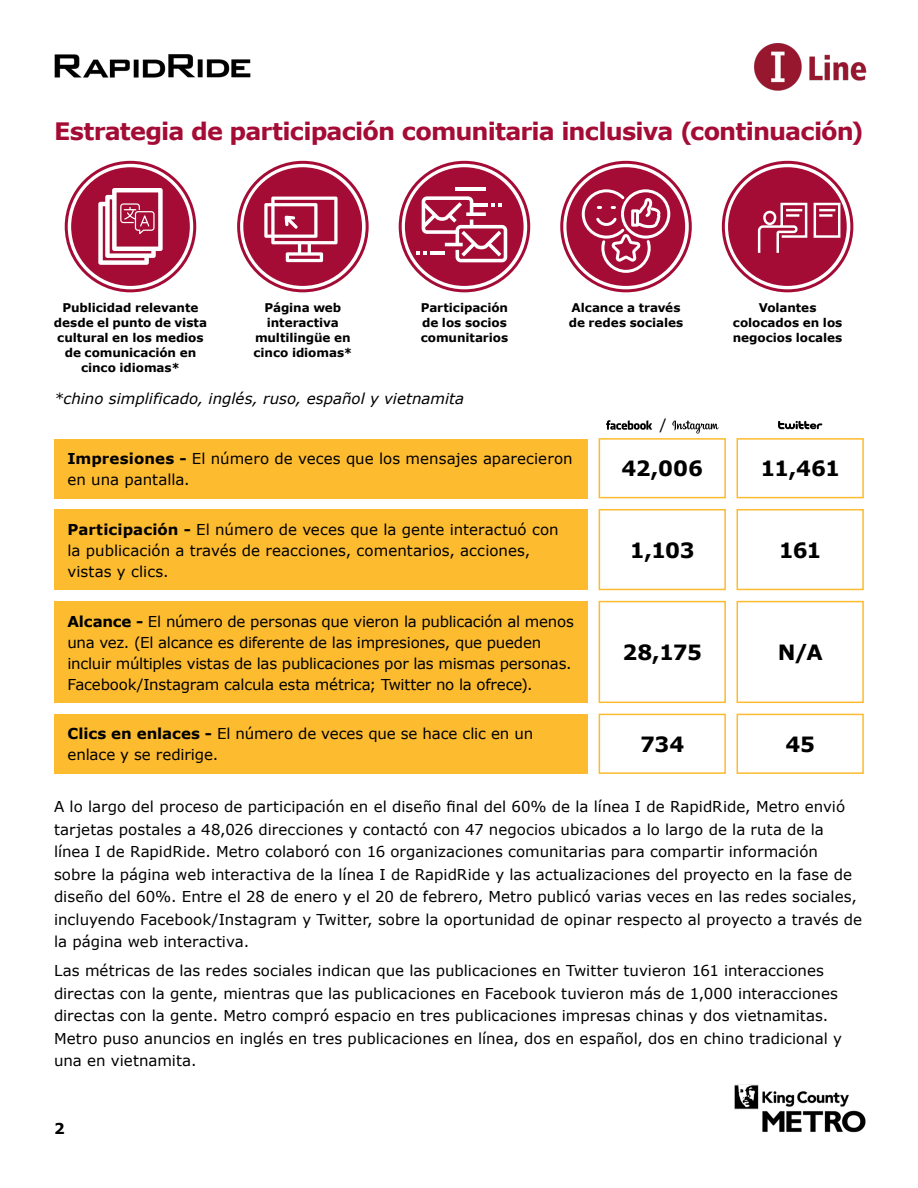
<style>
.page{position:relative;width:918px;height:1188px;background:#fff}
.page>*{position:absolute;margin:0;border:0;box-sizing:border-box;transform-origin:0 0}
.t1{font:700 24px "Verdana";letter-spacing:-.035em;color:#a40c35}
.t2{font:700 21px "Verdana";letter-spacing:-.03em;color:#000}
.t3{font:15px/22.5px "Verdana";color:#000}
.t4{font:italic 15px "Verdana";color:#000}
.t5{font:700 15px "Verdana";color:#000}
.t6{font:700 12px/15px "Verdana";letter-spacing:-.005em;color:#000;text-align:center}
.s1{font-weight:700}
</style>
<div class="page">
<img style="left:755px;top:43px;width:112px;height:48px">
<img style="left:734px;top:1084px;width:132px;height:49px">
<img style="left:54px;top:54px;width:197px;height:24px">
<div style="left:237px;top:161px;width:132px;height:131px;border:3px solid #a40c35;border-radius:50%"></div>
<div style="left:243px;top:167px;width:119px;height:119px;background:#a40c35;border-radius:50%"></div>
<svg style="left:264px;top:197px;width:74px;height:65px"></svg>
<div style="left:399px;top:161px;width:131px;height:131px;border:3px solid #a40c35;border-radius:50%"></div>
<div style="left:405px;top:167px;width:119px;height:119px;background:#a40c35;border-radius:50%"></div>
<svg style="left:416px;top:196px;width:91px;height:66px"></svg>
<hr style="left:455px;top:187px;width:31px;height:4px;background:#fff">
<div style="left:560px;top:161px;width:132px;height:131px;border:3px solid #a40c35;border-radius:50%"></div>
<div style="left:566px;top:167px;width:119px;height:119px;background:#a40c35;border-radius:50%"></div>
<svg style="left:580px;top:188px;width:92px;height:86px"></svg>
<div style="left:722px;top:161px;width:131px;height:131px;border:3px solid #a40c35;border-radius:50%"></div>
<div style="left:728px;top:167px;width:119px;height:119px;background:#a40c35;border-radius:50%"></div>
<svg style="left:757px;top:202px;width:85px;height:53px"></svg>
<div style="left:71px;top:167px;width:119px;height:119px;background:#a40c35;border-radius:50%"></div>
<div style="left:65px;top:161px;width:131px;height:131px;border:3px solid #a40c35;border-radius:50%"></div>
<svg style="left:98px;top:188px;width:65px;height:77px"></svg>
<div style="left:54px;top:439px;width:534px;height:59px;background:#fdbb30"></div>
<div style="left:599px;top:438px;width:127px;height:60px;border:2px solid #fdbb30"></div>
<div style="left:737px;top:438px;width:127px;height:60px;border:2px solid #fdbb30"></div>
<div style="left:54px;top:714px;width:534px;height:60px;background:#fdbb30"></div>
<div style="left:599px;top:714px;width:127px;height:60px;border:2px solid #fdbb30"></div>
<div style="left:737px;top:714px;width:127px;height:60px;border:2px solid #fdbb30"></div>
<div style="left:54px;top:510px;width:534px;height:80px;background:#fdbb30"></div>
<div style="left:599px;top:509px;width:127px;height:81px;border:2px solid #fdbb30"></div>
<div style="left:737px;top:509px;width:127px;height:81px;border:2px solid #fdbb30"></div>
<div style="left:54px;top:602px;width:534px;height:101px;background:#fdbb30"></div>
<div style="left:599px;top:601px;width:127px;height:102px;border:2px solid #fdbb30"></div>
<div style="left:737px;top:601px;width:127px;height:102px;border:2px solid #fdbb30"></div>
<svg style="left:778px;top:421px;width:44px;height:8px"></svg>
<svg style="left:606px;top:420px;width:46px;height:10px"></svg>
<svg style="left:672px;top:420px;width:46px;height:14px"></svg>
<h1 class="t1" style="left:54px;top:116px;width:811px">Estrategia de participación comunitaria inclusiva (continuación)</h1>
<p class="t6" style="left:253px;top:300px;width:100px">Página web interactiva multilingüe en cinco idiomas*</p>
<p class="t6" style="left:421px;top:300px;width:89px;text-align:justify">Participación de los socios comunitarios</p>
<p class="t6" style="left:569px;top:300px;width:116px;text-align:left">Alcance a través de redes sociales</p>
<p class="t6" style="left:733px;top:300px;width:111px">Volantes colocados en los negocios locales</p>
<p class="t6" style="left:54px;top:300px;width:155px">Publicidad relevante desde el punto de vista cultural en los medios de comunicación en cinco idiomas*</p>
<p class="t4" style="left:54px;top:389px;width:412px">*chino simplificado, inglés, ruso, español y vietnamita</p>
<p class="t3" style="left:660px;top:413px;width:8px">/</p>
<p class="t3" style="left:68px;top:448px;width:507px;line-height:21px"><span class="s1">Impresiones -</span> El número de veces que los mensajes aparecieron en una pantalla.</p>
<h2 class="t2" style="left:621px;top:455px;width:83px">42,006</h2>
<h2 class="t2" style="left:760px;top:455px;width:81px">11,461</h2>
<p class="t3" style="left:68px;top:519px;width:493px;line-height:21px"><span class="s1">Participación -</span> El número de veces que la gente interactuó con la publicación a través de reacciones, comentarios, acciones, vistas y clics.</p>
<p class="t3" style="left:68px;top:611px;width:508px;line-height:21px"><span class="s1">Alcance -</span> El número de personas que vieron la publicación al menos una vez. (El alcance es diferente de las impresiones, que pueden incluir múltiples vistas de las publicaciones por las mismas personas.<br>Facebook/Instagram calcula esta métrica; Twitter no la ofrece).</p>
<h2 class="t2" style="left:630px;top:536px;width:67px">1,103</h2>
<h2 class="t2" style="left:779px;top:536px;width:44px">161</h2>
<h2 class="t2" style="left:623px;top:639px;width:81px">28,175</h2>
<h2 class="t2" style="left:778px;top:639px;width:46px">N/A</h2>
<p class="t3" style="left:68px;top:724px;width:467px;line-height:21px"><span class="s1">Clics en enlaces -</span> El número de veces que se hace clic en un enlace y se redirige.</p>
<h2 class="t2" style="left:640px;top:731px;width:46px">734</h2>
<h2 class="t2" style="left:785px;top:731px;width:31px">45</h2>
<p class="t3" style="left:54px;top:796px;width:810px">A lo largo del proceso de participación en el diseño final del 60% de la línea I de RapidRide, Metro envió tarjetas postales a 48,026 direcciones y contactó con 47 negocios ubicados a lo largo de la ruta de la línea I de RapidRide. Metro colaboró con 16 organizaciones comunitarias para compartir información sobre la página web interactiva de la línea I de RapidRide y las actualizaciones del proyecto en la fase de diseño del 60%. Entre el 28 de enero y el 20 de febrero, Metro publicó varias veces en las redes sociales, incluyendo Facebook/Instagram y Twitter, sobre la oportunidad de opinar respecto al proyecto a través de la página web interactiva.</p>
<p class="t3" style="left:54px;top:960px;width:790px">Las métricas de las redes sociales indican que las publicaciones en Twitter tuvieron 161 interacciones directas con la gente, mientras que las publicaciones en Facebook tuvieron más de 1,000 interacciones directas con la gente. Metro compró espacio en tres publicaciones impresas chinas y dos vietnamitas.<br>Metro puso anuncios en inglés en tres publicaciones en línea, dos en español, dos en chino tradicional y una en vietnamita.</p>
<p class="t5" style="left:54px;top:1119px;width:12px">2</p>
</div>
